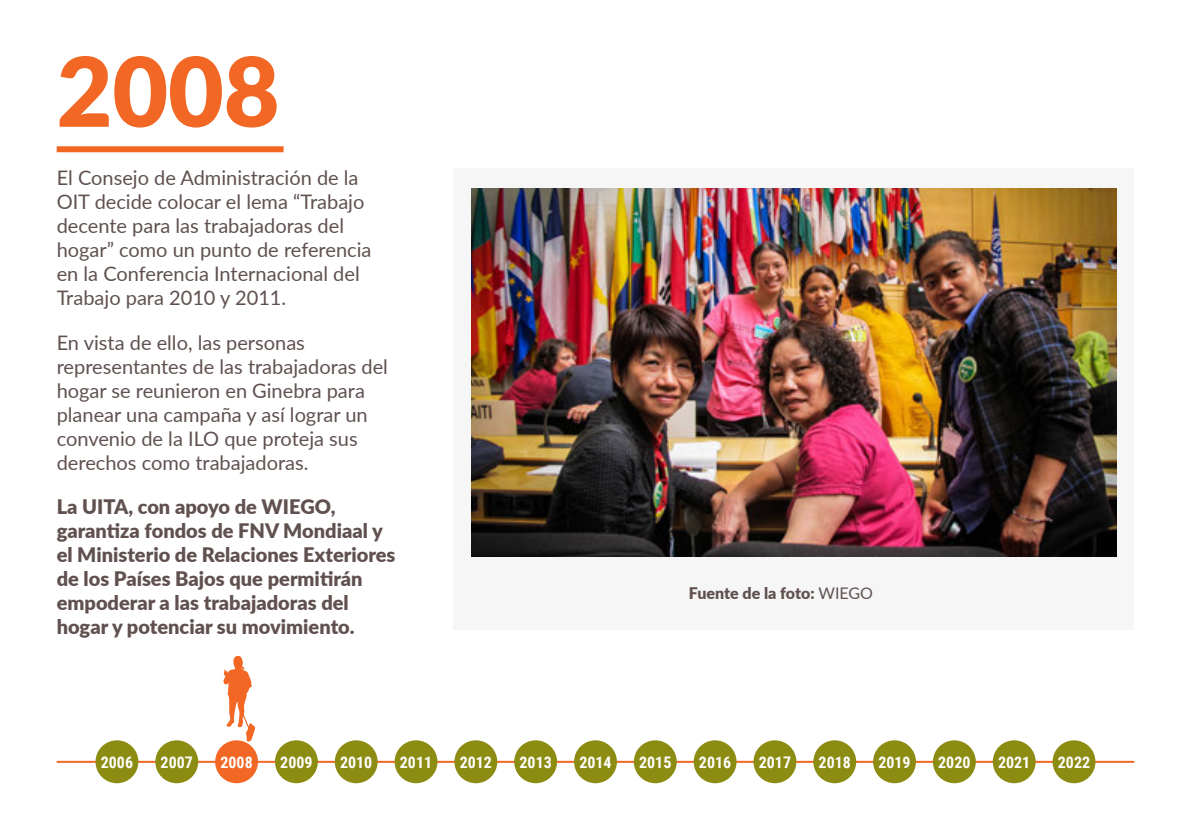
<style>
.page{position:relative;width:1191px;height:840px;background:#fff}
.page>*{position:absolute;margin:0;border:0;box-sizing:border-box;transform-origin:0 0}
.t1{font:900 96px "Lato";color:#f26724}
.t2{font:20px/24px "Lato";color:#60514f}
.t3{font:900 20px/24px "Lato";color:#60514f}
.t4{font:700 16px "Roboto Condensed";color:#fff}
.t5{font:900 16px "Lato";letter-spacing:-.005em;color:#60514f}
.s1{font-weight:400}
</style>
<div class="page">
<svg style="left:223px;top:656px;width:32px;height:85px"></svg>
<hr style="left:57px;top:760px;width:1077px;height:2px;background:#f26724">
<div style="left:933px;top:739px;width:42px;height:43px;background:#8c8c12;border-radius:50%"></div>
<div style="left:873px;top:739px;width:43px;height:43px;background:#8c8c12;border-radius:50%"></div>
<div style="left:813px;top:739px;width:43px;height:43px;background:#8c8c12;border-radius:50%"></div>
<div style="left:753px;top:739px;width:43px;height:43px;background:#8c8c12;border-radius:50%"></div>
<div style="left:693px;top:739px;width:43px;height:43px;background:#8c8c12;border-radius:50%"></div>
<div style="left:634px;top:739px;width:43px;height:43px;background:#8c8c12;border-radius:50%"></div>
<div style="left:574px;top:739px;width:43px;height:43px;background:#8c8c12;border-radius:50%"></div>
<div style="left:514px;top:739px;width:43px;height:43px;background:#8c8c12;border-radius:50%"></div>
<div style="left:454px;top:739px;width:43px;height:43px;background:#8c8c12;border-radius:50%"></div>
<div style="left:394px;top:739px;width:43px;height:43px;background:#8c8c12;border-radius:50%"></div>
<div style="left:335px;top:739px;width:43px;height:43px;background:#8c8c12;border-radius:50%"></div>
<div style="left:275px;top:739px;width:43px;height:43px;background:#8c8c12;border-radius:50%"></div>
<div style="left:215px;top:739px;width:43px;height:43px;background:#f26724;border-radius:50%"></div>
<div style="left:155px;top:739px;width:43px;height:43px;background:#8c8c12;border-radius:50%"></div>
<div style="left:95px;top:739px;width:43px;height:43px;background:#8c8c12;border-radius:50%"></div>
<div style="left:992px;top:739px;width:43px;height:43px;background:#8c8c12;border-radius:50%"></div>
<div style="left:1052px;top:739px;width:43px;height:43px;background:#8c8c12;border-radius:50%"></div>
<div style="left:57px;top:146px;width:226px;height:6px;background:#f26724"></div>
<div style="left:454px;top:167px;width:680px;height:462px;background:#f6f6f7"></div>
<img style="left:471px;top:189px;width:645px;height:367px">
<h1 class="t1" style="left:57px;top:37px;width:224px">2008</h1>
<p class="t2" style="left:57px;top:166px;width:316px">El Consejo de Administración de la OIT decide colocar el lema “Trabajo decente para las trabajadoras del hogar” como un punto de referencia en la Conferencia Internacional del Trabajo para 2010 y 2011.</p>
<p class="t2" style="left:57px;top:330px;width:333px">En vista de ello, las personas representantes de las trabajadoras del hogar se reunieron en Ginebra para planear una campaña y así lograr un convenio de la ILO que proteja sus derechos como trabajadoras.</p>
<p class="t3" style="left:57px;top:494px;width:340px">La UITA, con apoyo de WIEGO, garantiza fondos de FNV Mondiaal y el Ministerio de Relaciones Exteriores de los Países Bajos que permitirán empoderar a las trabajadoras del hogar y potenciar su movimiento.</p>
<p class="t5" style="left:689px;top:583px;width:186px">Fuente de la foto: <span class="s1">WIEGO</span></p>
<p class="t4" style="left:101px;top:752px;width:34px">2006</p>
<p class="t4" style="left:161px;top:752px;width:34px">2007</p>
<p class="t4" style="left:220px;top:752px;width:34px">2008</p>
<p class="t4" style="left:280px;top:752px;width:34px">2009</p>
<p class="t4" style="left:340px;top:752px;width:34px">2010</p>
<p class="t4" style="left:400px;top:752px;width:34px">2011</p>
<p class="t4" style="left:460px;top:752px;width:34px">2012</p>
<p class="t4" style="left:519px;top:752px;width:34px">2013</p>
<p class="t4" style="left:579px;top:752px;width:34px">2014</p>
<p class="t4" style="left:639px;top:752px;width:34px">2015</p>
<p class="t4" style="left:699px;top:752px;width:34px">2016</p>
<p class="t4" style="left:759px;top:752px;width:34px">2017</p>
<p class="t4" style="left:818px;top:752px;width:34px">2018</p>
<p class="t4" style="left:878px;top:752px;width:34px">2019</p>
<p class="t4" style="left:938px;top:752px;width:34px">2020</p>
<p class="t4" style="left:998px;top:752px;width:34px">2021</p>
<p class="t4" style="left:1057px;top:752px;width:34px">2022</p>
</div>
